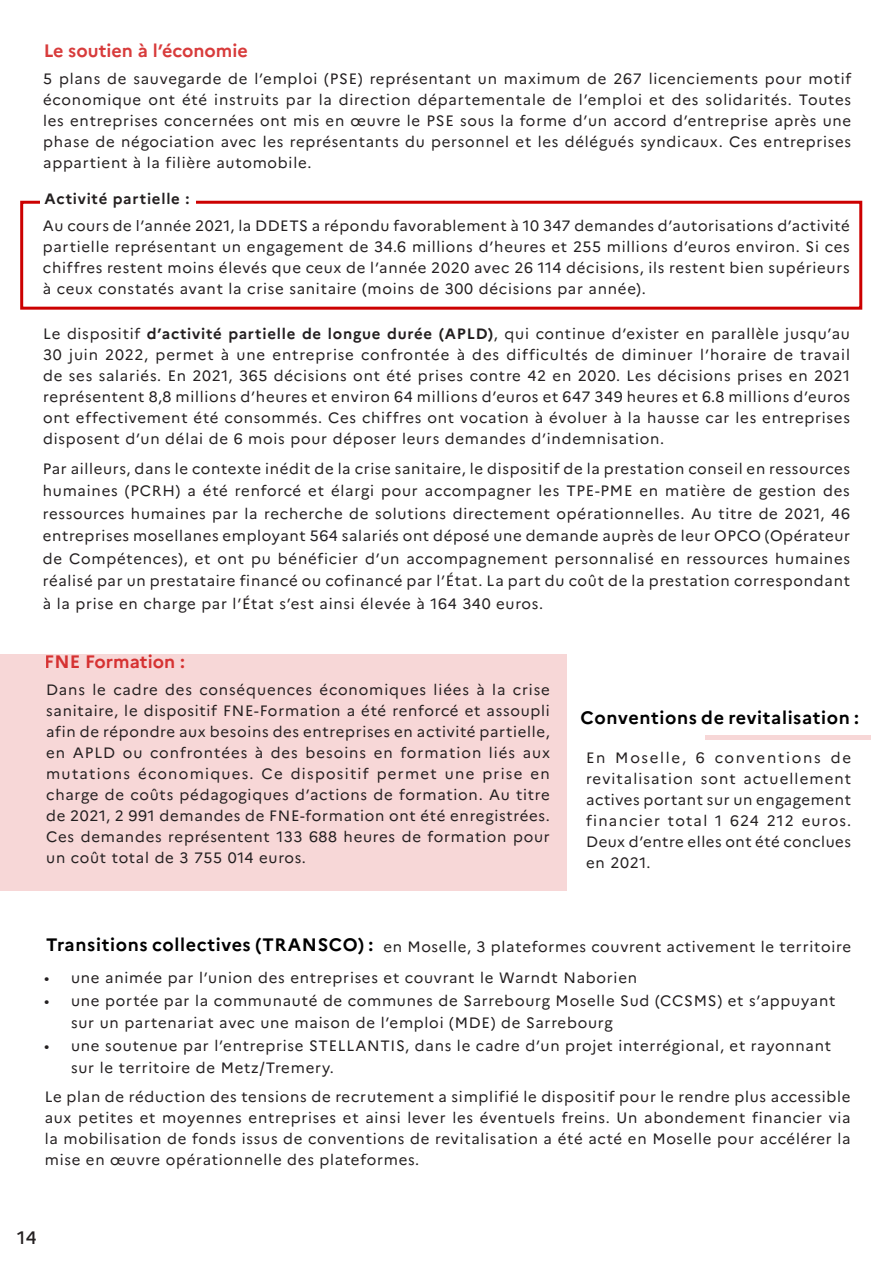
<style>
.page{position:relative;width:893px;height:1263px;background:#fff}
.page>*{position:absolute;margin:0;border:0;box-sizing:border-box;transform-origin:0 0}
.Style_de_paragraphe{font:700 18px "Marianne";letter-spacing:.035em;color:#000}
.t1{font:700 18px "Marianne";color:#c00}
.t2{font:500 18px "Marianne";color:#231f20}
.Style_de_paragraphe-2{font:15px/21px "Marianne";letter-spacing:.05em;color:#231f20;text-align:justify}
.Style_de_paragraphe-3{font:700 15px "Marianne";letter-spacing:.05em;color:#231f20}
.s1{font-weight:700}
</style>
<div class="page">
<div style="left:0;top:654px;width:567px;height:236px;background:#f7d7d7"></div>
<hr style="left:705px;top:736px;width:166px;height:4px;background:#f7d7d7">
<div style="left:20px;top:201px;width:842px;height:109px;border:3px solid #c00"></div>
<div style="left:40px;top:193px;width:156px;height:27px;background:#fff"></div>
<p class="t1" style="left:43px;top:40px;width:206px">Le soutien à l’économie</p>
<p class="Style_de_paragraphe-2" style="left:43px;top:68px;width:810px">5 plans de sauvegarde de l’emploi (PSE) représentant un maximum de 267 licenciements pour motif économique ont été instruits par la direction départementale de l’emploi et des solidarités. Toutes les entreprises concernées ont mis en œuvre le PSE sous la forme d’un accord d’entreprise après une phase de négociation avec les représentants du personnel et les délégués syndicaux. Ces entreprises appartient à la filière automobile.</p>
<p class="Style_de_paragraphe-3" style="left:45px;top:190px;width:147px">Activité partielle :</p>
<p class="Style_de_paragraphe-2" style="left:43px;top:215px;width:808px">Au cours de l’année 2021, la DDETS a répondu favorablement à 10 347 demandes d’autorisations d’activité partielle représentant un engagement de 34.6 millions d’heures et 255 millions d’euros environ. Si ces chiffres restent moins élevés que ceux de l’année 2020 avec 26 114 décisions, ils restent bien supérieurs à ceux constatés avant la crise sanitaire (moins de 300 décisions par année).</p>
<p class="Style_de_paragraphe-2" style="left:43px;top:323px;width:808px">Le dispositif <span class="s1">d’activité partielle de longue durée (APLD)</span>, qui continue d’exister en parallèle jusqu’au 30 juin 2022, permet à une entreprise confrontée à des difficultés de diminuer l’horaire de travail de ses salariés. En 2021, 365 décisions ont été prises contre 42 en 2020. Les décisions prises en 2021 représentent 8,8 millions d’heures et environ 64 millions d’euros et 647 349 heures et 6.8 millions d’euros ont effectivement été consommés. Ces chiffres ont vocation à évoluer à la hausse car les entreprises disposent d’un délai de 6 mois pour déposer leurs demandes d’indemnisation.</p>
<p class="Style_de_paragraphe-2" style="left:43px;top:457px;width:809px;line-height:22.5px">Par ailleurs, dans le contexte inédit de la crise sanitaire, le dispositif de la prestation conseil en ressources humaines (PCRH) a été renforcé et élargi pour accompagner les TPE-PME en matière de gestion des ressources humaines par la recherche de solutions directement opérationnelles. Au titre de 2021, 46 entreprises mosellanes employant 564 salariés ont déposé une demande auprès de leur OPCO (Opérateur de Compétences), et ont pu bénéficier d’un accompagnement personnalisé en ressources humaines réalisé par un prestataire financé ou cofinancé par l’État. La part du coût de la prestation correspondant à la prise en charge par l’État s’est ainsi élevée à 164 340 euros.</p>
<p class="t1" style="left:45px;top:651px;width:142px">FNE Formation :</p>
<p class="Style_de_paragraphe-2" style="left:46px;top:679px;width:505px">Dans le cadre des conséquences économiques liées à la crise sanitaire, le dispositif FNE-Formation a été renforcé et assoupli afin de répondre aux besoins des entreprises en activité partielle, en APLD ou confrontées à des besoins en formation liés aux mutations économiques. Ce dispositif permet une prise en charge de coûts pédagogiques d’actions de formation. Au titre de 2021, 2 991 demandes de FNE-formation ont été enregistrées.<br>Ces demandes représentent 133 688 heures de formation pour un coût total de 3 755 014 euros.</p>
<p class="Style_de_paragraphe" style="left:581px;top:707px;width:280px">Conventions de revitalisation :</p>
<p class="Style_de_paragraphe-2" style="left:586px;top:747px;width:267px">En Moselle, 6 conventions de revitalisation sont actuellement actives portant sur un engagement financier total 1 624 212 euros.<br>Deux d’entre elles ont été conclues en 2021.</p>
<p class="Style_de_paragraphe" style="left:46px;top:934px;width:329px">Transitions collectives (TRANSCO) :</p>
<p class="Style_de_paragraphe-2" style="left:383px;top:936px;width:469px">en Moselle, 3 plateformes couvrent activement le territoire</p>
<p class="Style_de_paragraphe-2" style="left:44px;top:967px;width:595px">• une animée par l’union des entreprises et couvrant le Warndt Naborien</p>
<p class="Style_de_paragraphe-2" style="left:71px;top:989px;width:766px;line-height:22.5px;text-indent:-27px">• une portée par la communauté de communes de Sarrebourg Moselle Sud (CCSMS) et s’appuyant sur un partenariat avec une maison de l’emploi (MDE) de Sarrebourg</p>
<p class="Style_de_paragraphe-2" style="left:71px;top:1034px;width:762px;line-height:22.5px;text-indent:-27px">• une soutenue par l’entreprise STELLANTIS, dans le cadre d’un projet interrégional, et rayonnant sur le territoire de Metz/Tremery.</p>
<p class="Style_de_paragraphe-2" style="left:45px;top:1086px;width:807px">Le plan de réduction des tensions de recrutement a simplifié le dispositif pour le rendre plus accessible aux petites et moyennes entreprises et ainsi lever les éventuels freins. Un abondement financier via la mobilisation de fonds issus de conventions de revitalisation a été acté en Moselle pour accélérer la mise en œuvre opérationnelle des plateformes.</p>
<p class="t2" style="left:17px;top:1226px;width:21px">14</p>
</div>
